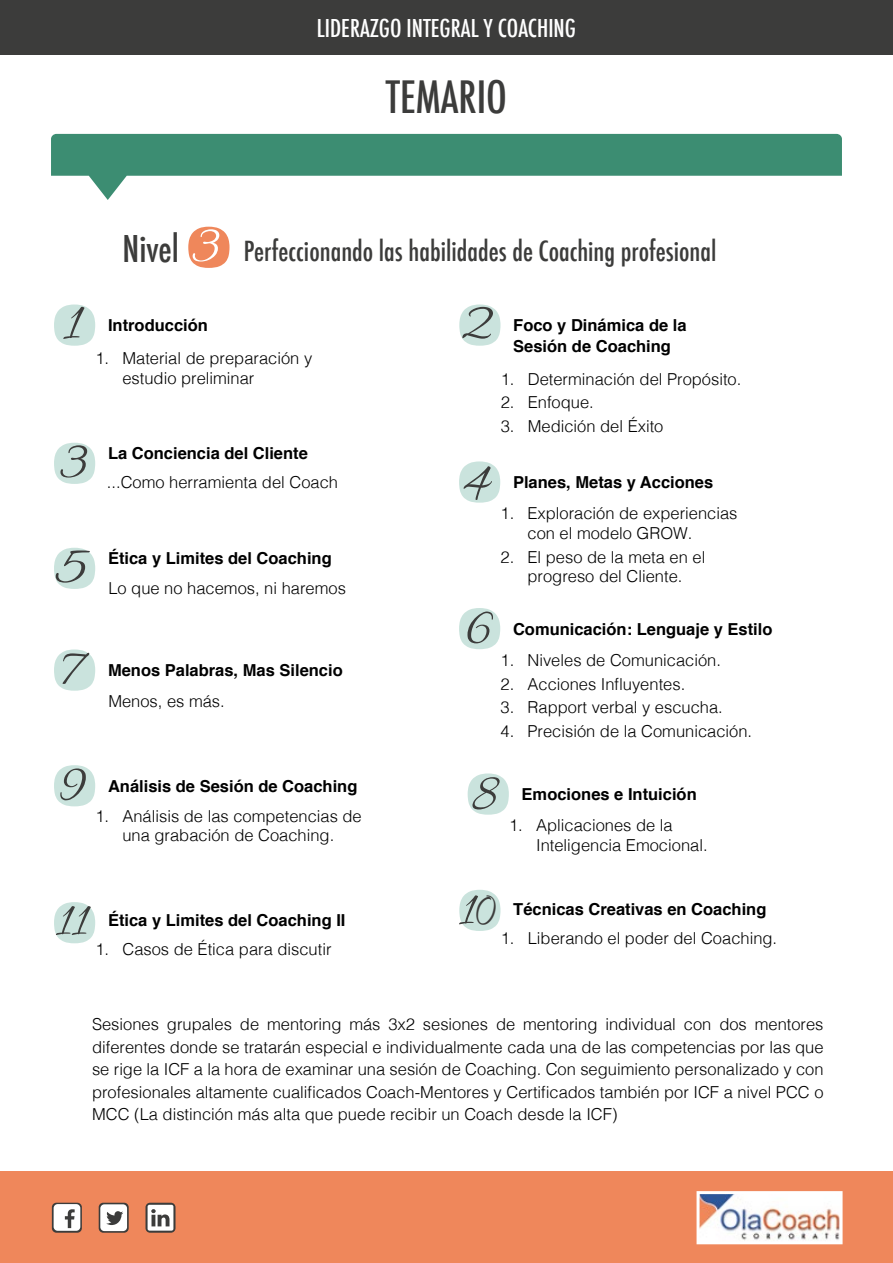
<style>
.page{position:relative;width:893px;height:1263px;background:#fff}
.page>*{position:absolute;margin:0;border:0;box-sizing:border-box;transform-origin:0 0}
.t1{font:56.7px "Allura";color:#3c3c3b}
.t2{font:51px "Allura";color:#3c3c3b}
.t3{font:500 condensed 43.5px "Futura";color:#3c3c3b}
.t4{font:500 condensed 27px "Futura";color:#3c3c3b}
.t5{font:500 condensed 24px "Futura";color:#fff}
.t6{font:300 16.5px/19.5px "Helvetica";color:#000}
.t7{font:700 16.5px "Helvetica";color:#000}
.s1{font-size:36px}
.s2{font-family:"Allura";font-weight:400;font-stretch:normal;font-size:56.7px;color:#fff}
</style>
<div class="page">
<div style="left:0;top:1171px;width:893px;height:92px;background:#ef875b"></div>
<img style="left:700px;top:1195px;width:139px;height:45px">
<div style="left:696px;top:1191px;width:147px;height:53px;border:3px solid #fff"></div>
<svg style="left:99px;top:1203px;width:30px;height:30px"></svg>
<svg style="left:100px;top:1204px;width:27px;height:27px"></svg>
<svg style="left:52px;top:1203px;width:30px;height:30px"></svg>
<svg style="left:54px;top:1204px;width:26px;height:27px"></svg>
<svg style="left:145px;top:1203px;width:30px;height:30px"></svg>
<svg style="left:148px;top:1205px;width:25px;height:25px"></svg>
<div style="left:0;top:0;width:893px;height:54px;background:#3c3c3b"></div>
<svg style="left:51px;top:134px;width:791px;height:66px;fill:#3c8d72"></svg>
<svg style="left:188px;top:227px;width:41px;height:41px;background:#f19974"></svg>
<svg style="left:459px;top:461px;width:41px;height:42px"></svg>
<svg style="left:459px;top:304px;width:41px;height:42px"></svg>
<svg style="left:54px;top:443px;width:41px;height:41px;background:#d2e7e2"></svg>
<svg style="left:54px;top:548px;width:41px;height:41px;background:#d2e7e2"></svg>
<svg style="left:54px;top:649px;width:41px;height:42px"></svg>
<svg style="left:54px;top:765px;width:41px;height:41px;background:#d2e7e2"></svg>
<svg style="left:459px;top:608px;width:41px;height:41px;background:#d2e7e2"></svg>
<svg style="left:468px;top:773px;width:41px;height:42px"></svg>
<svg style="left:459px;top:890px;width:41px;height:41px;background:#d2e7e2"></svg>
<svg style="left:54px;top:902px;width:41px;height:41px;background:#d2e7e2"></svg>
<svg style="left:54px;top:304px;width:41px;height:42px"></svg>
<h3 class="t5" style="left:317px;top:13px;width:260px">LIDERAZGO INTEGRAL Y COACHING</h3>
<h3 class="t3" style="left:386px;top:69px;width:123px">TEMARIO</h3>
<h3 class="t4" style="left:123px;top:233px;width:595px"><span class="s1">Nivel</span> <span class="s2">3</span> Perfeccionando las habilidades de Coaching profesional</h3>
<h1 class="t1" style="left:63px;top:292px;width:19px">1</h1>
<p class="t7" style="left:108px;top:312px;width:101px">Introducción</p>
<p class="t6" style="left:122px;top:348px;width:191px;text-indent:-27px">1. Material de preparación y estudio preliminar</p>
<h1 class="t1" style="left:56px;top:430px;width:33px">3</h1>
<p class="t7" style="left:108px;top:440px;width:201px">La Conciencia del Cliente</p>
<p class="t6" style="left:107px;top:472px;width:233px">...Como herramienta del Coach</p>
<h1 class="t1" style="left:56px;top:535px;width:33px">5</h1>
<p class="t7" style="left:108px;top:545px;width:225px">Ética y Limites del Coaching</p>
<p class="t6" style="left:108px;top:577px;width:239px">Lo que no hacemos, ni haremos</p>
<h1 class="t1" style="left:57px;top:638px;width:25px">7</h1>
<p class="t7" style="left:108px;top:657px;width:236px">Menos Palabras, Mas Silencio</p>
<p class="t6" style="left:108px;top:690px;width:118px">Menos, es más.</p>
<h1 class="t1" style="left:58px;top:753px;width:30px">9</h1>
<p class="t7" style="left:108px;top:773px;width:251px">Análisis de Sesión de Coaching</p>
<p class="t6" style="left:95px;top:805px;width:268px;text-align:center">1. Análisis de las competencias de una grabación de Coaching.</p>
<h2 class="t2" style="left:56px;top:892px;width:33px">11</h2>
<p class="t7" style="left:108px;top:906px;width:239px">Ética y Limites del Coaching II</p>
<p class="t6" style="left:95px;top:938px;width:238px">1. Casos de Ética para discutir</p>
<h1 class="t1" style="left:459px;top:292px;width:35px">2</h1>
<p class="t7" style="left:513px;top:312px;width:175px">Foco y Dinámica de la</p>
<p class="t7" style="left:513px;top:333px;width:159px">Sesión de Coaching</p>
<p class="t6" style="left:501px;top:368px;width:242px">1. Determinación del Propósito.</p>
<p class="t6" style="left:501px;top:392px;width:95px">2. Enfoque.</p>
<p class="t6" style="left:501px;top:415px;width:164px">3. Medición del Éxito</p>
<h1 class="t1" style="left:463px;top:452px;width:28px">4</h1>
<p class="t7" style="left:513px;top:469px;width:202px">Planes, Metas y Acciones</p>
<p class="t6" style="left:527px;top:502px;width:211px;text-indent:-27px">1. Exploración de experiencias con el modelo GROW.</p>
<p class="t6" style="left:500px;top:546px;width:206px;text-align:center">2. El peso de la meta en el progreso del Cliente.</p>
<h1 class="t1" style="left:464px;top:596px;width:31px">6</h1>
<p class="t7" style="left:513px;top:616px;width:261px">Comunicación: Lenguaje y Estilo</p>
<p class="t6" style="left:500px;top:649px;width:222px">1. Niveles de Comunicación.</p>
<p class="t6" style="left:500px;top:673px;width:186px">2. Acciones Influyentes.</p>
<p class="t6" style="left:500px;top:696px;width:224px">3. Rapport verbal y escucha.</p>
<p class="t6" style="left:500px;top:720px;width:253px">4. Precisión de la Comunicación.</p>
<h1 class="t1" style="left:471px;top:763px;width:29px">8</h1>
<p class="t7" style="left:522px;top:781px;width:177px">Emociones e Intuición</p>
<p class="t6" style="left:536px;top:814px;width:173px;text-indent:-27px">1. Aplicaciones de la<br>Inteligencia Emocional.</p>
<h2 class="t2" style="left:459px;top:882px;width:38px">10</h2>
<p class="t7" style="left:513px;top:896px;width:255px">Técnicas Creativas en Coaching</p>
<p class="t6" style="left:501px;top:928px;width:278px">1. Liberando el poder del Coaching.</p>
<p class="t6" style="left:92px;top:1012px;width:733px;line-height:22.5px;text-align:justify">Sesiones grupales de mentoring más 3x2 sesiones de mentoring individual con dos mentores diferentes donde se tratarán especial e individualmente cada una de las competencias por las que se rige la ICF a la hora de examinar una sesión de Coaching. Con seguimiento personalizado y con profesionales altamente cualificados Coach-Mentores y Certificados también por ICF a nivel PCC o MCC (La distinción más alta que puede recibir un Coach desde la ICF)</p>
</div>
